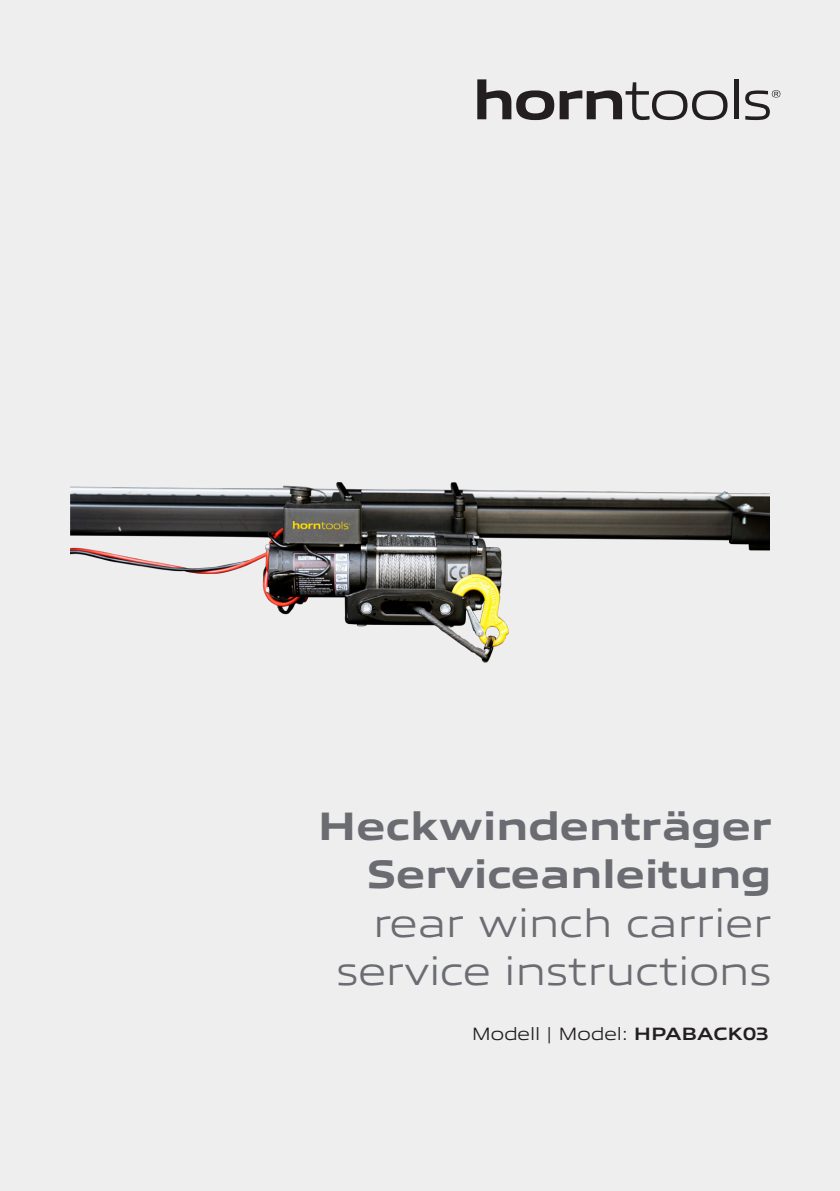
<style>
.page{position:relative;width:840px;height:1191px;background:#fff}
.page>*{position:absolute;margin:0;border:0;box-sizing:border-box;transform-origin:0 0}
.t1{font:300 40px "Allumi Std Extended";letter-spacing:-.01em;color:#6b6c72}
.t2{font:800 40px "Allumi Std Extended";letter-spacing:-.01em;color:#6b6c72}
.t3{font:300 18px "Allumi Std Extended";letter-spacing:-.01em;color:#231f20}
.s1{font-weight:700}
</style>
<div class="page">
<div style="left:0;top:0;width:839px;height:1191px;background:#eeeeef"></div>
<svg style="left:477px;top:79px;width:250px;height:41px"></svg>
<svg style="left:734px;top:79px;width:3px;height:40px"></svg>
<svg style="left:745px;top:90px;width:35px;height:30px"></svg>
<img style="left:71px;top:482px;width:697px;height:181px">
<p class="t2" style="left:317px;top:804px;width:455px">Heckwindenträger</p>
<p class="t2" style="left:366px;top:852px;width:407px">Serviceanleitung</p>
<p class="t1" style="left:373px;top:901px;width:400px">rear winch carrier</p>
<p class="t1" style="left:336px;top:949px;width:437px">service instructions</p>
<p class="t3" style="left:471px;top:1023px;width:298px">Modell | Model: <span class="s1">HPABACK03</span></p>
</div>
